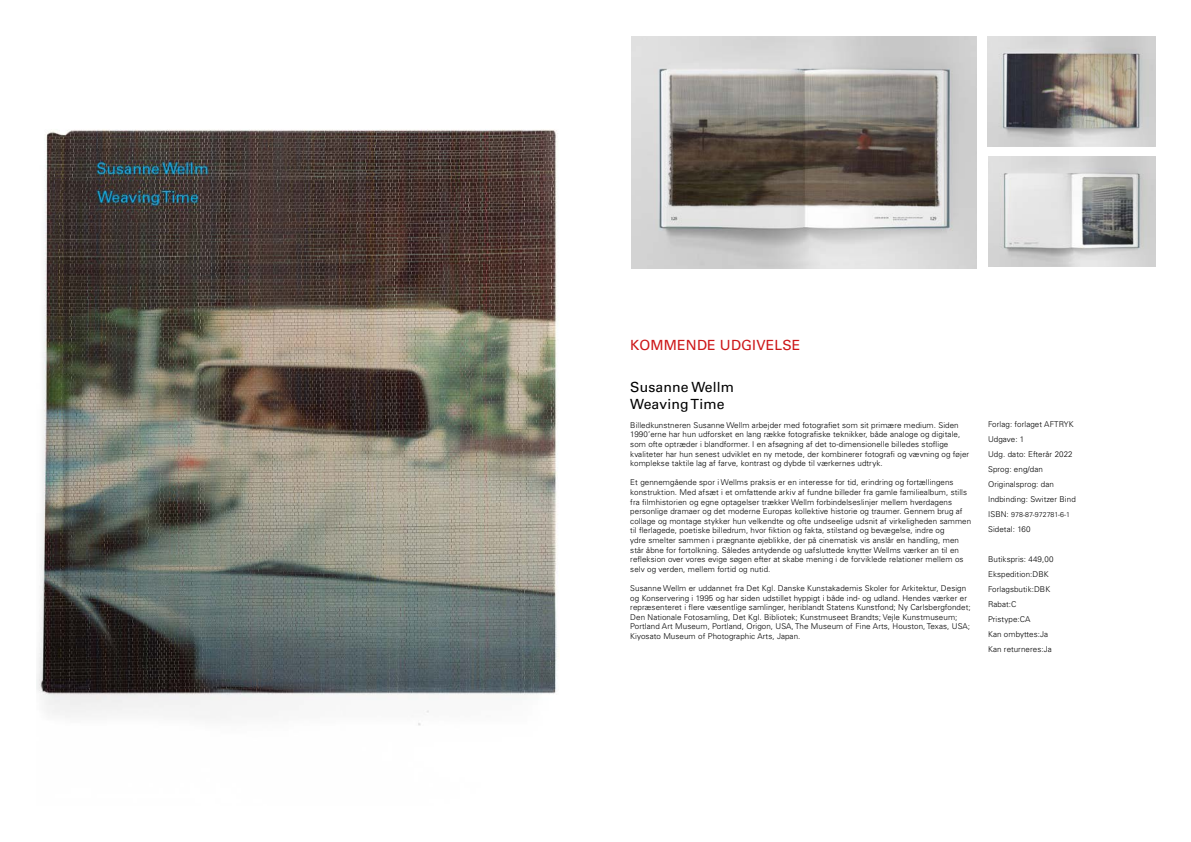
<style>
.page{position:relative;width:1191px;height:842px;background:#fff}
.page>*{position:absolute;margin:0;border:0;box-sizing:border-box;transform-origin:0 0}
.t1{font:14px/16.8px "Univers";letter-spacing:.01em;color:#000}
.t2{font:14px "Univers";letter-spacing:.01em;color:#cd1719}
.t3{font:300 8px/9.6px "Univers";letter-spacing:.01em;color:#000}
.t4{font:300 7px "Univers";letter-spacing:.01em;color:#000}
.s1{font-size:8px}
</style>
<div class="page">
<img style="left:36px;top:129px;width:522px;height:597px">
<img style="left:631px;top:36px;width:345px;height:232px">
<img style="left:987px;top:36px;width:168px;height:110px">
<img style="left:988px;top:157px;width:167px;height:110px">
<h1 class="t2" style="left:630px;top:337px;width:172px">KOMMENDE UDGIVELSE</h1>
<h1 class="t1" style="left:630px;top:378px;width:105px">Susanne Wellm<br>Weaving Time</h1>
<p class="t3" style="left:630px;top:420px;width:340px">Billedkunstneren Susanne Wellm arbejder med fotografiet som sit primære medium. Siden 1990’erne har hun udforsket en lang række fotografiske teknikker, både analoge og digitale, som ofte optræder i blandformer. I en afsøgning af det to-dimensionelle billedes stoflige kvaliteter har hun senest udviklet en ny metode, der kombinerer fotografi og vævning og føjer komplekse taktile lag af farve, kontrast og dybde til værkernes udtryk.</p>
<p class="t3" style="left:630px;top:478px;width:342px">Et gennemgående spor i Wellms praksis er en interesse for tid, erindring og fortællingens konstruktion. Med afsæt i et omfattende arkiv af fundne billeder fra gamle familiealbum, stills fra filmhistorien og egne optagelser trækker Wellm forbindelseslinjer mellem hverdagens personlige dramaer og det moderne Europas kollektive historie og traumer. Gennem brug af collage og montage stykker hun velkendte og ofte undseelige udsnit af virkeligheden sammen til flerlagede, poetiske billedrum, hvor fiktion og fakta, stilstand og bevægelse, indre og<br>ydre smelter sammen i prægnante øjeblikke, der på cinematisk vis anslår en handling, men står åbne for fortolkning. Således antydende og uafsluttede knytter Wellms værker an til en refleksion over vores evige søgen efter at skabe mening i de forviklede relationer mellem os selv og verden, mellem fortid og nutid.</p>
<p class="t3" style="left:630px;top:583px;width:342px">Susanne Wellm er uddannet fra Det Kgl. Danske Kunstakademis Skoler for Arkitektur, Design og Konservering i 1995 og har siden udstillet hyppigt i både ind- og udland. Hendes værker er repræsenteret i flere væsentlige samlinger, heriblandt Statens Kunstfond; Ny Carlsbergfondet; Den Nationale Fotosamling, Det Kgl. Bibliotek; Kunstmuseet Brandts; Vejle Kunstmuseum; Portland Art Museum, Portland, Origon, USA, The Museum of Fine Arts, Houston, Texas, USA; Kiyosato Museum of Photographic Arts, Japan.</p>
<p class="t3" style="left:988px;top:417px;width:89px;line-height:15px">Forlag: forlaget AFTRYK<br>Udgave: 1<br>Udg. dato: Efterår 2022<br>Sprog: eng/dan<br>Originalsprog: dan<br>Indbinding: Switzer Bind</p>
<p class="t4" style="left:988px;top:511px;width:83px"><span class="s1">ISBN:</span> 978-87-972781-6-1</p>
<p class="t3" style="left:988px;top:525px;width:44px">Sidetal: 160</p>
<p class="t3" style="left:988px;top:552px;width:67px;line-height:15px">Butikspris: 449,00<br>Ekspedition:DBK<br>Forlagsbutik:DBK<br>Rabat:C<br>Pristype:CA<br>Kan ombyttes:Ja<br>Kan returneres:Ja</p>
</div>
